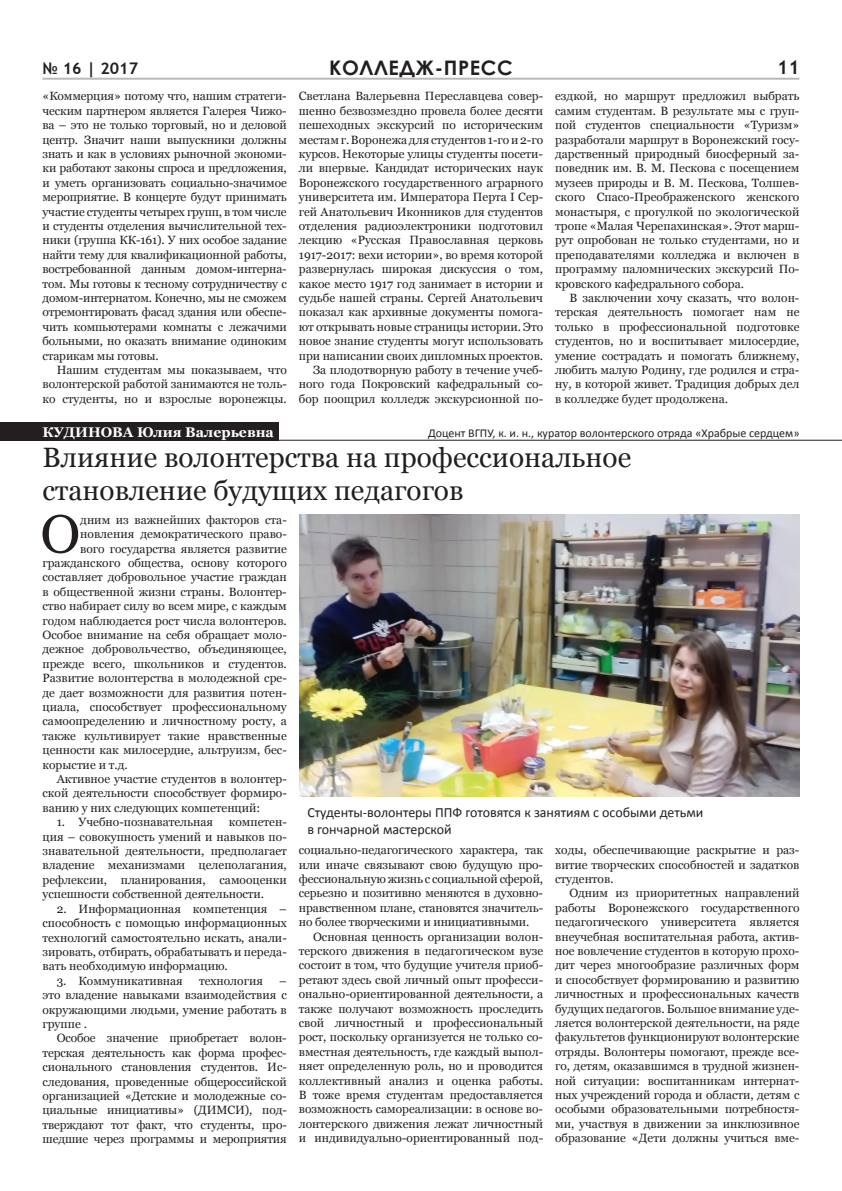
<style>
.page{position:relative;width:842px;height:1191px;background:#fff}
.page>*{position:absolute;margin:0;border:0;box-sizing:border-box;transform-origin:0 0}
.t1{font:53.6px "Georgia";color:#231f20}
.t2{font:28px/33.6px "Georgia";color:#231f20}
.t3{font:700 20px "Century Gothic";letter-spacing:.03em;color:#231f20}
.t4{font:700 19px "Trebuchet MS";color:#231f20}
.t5{font:700 16px "Trebuchet MS";color:#231f20}
.t6{font:14px/16.8px "Calibri";color:#231f20}
.t7{font:700 14px "Georgia";color:#fff}
.t8{font:12px/14.4px "Georgia";color:#231f20;text-align:justify}
.t9{font:12px "Calibri";color:#231f20}
</style>
<div class="page">
<hr style="left:43px;top:78px;width:756px;height:2px;background:#b8b9bc">
<div style="left:0;top:422px;width:279px;height:19px;background:#231f20"></div>
<img style="left:299px;top:514px;width:500px;height:282px">
<hr style="left:241px;top:440px;width:601px;height:1px;background:#231f20">
<h3 class="t5" style="left:43px;top:58px;width:97px">№ 16 | 2017</h3>
<h3 class="t3" style="left:329px;top:52px;width:185px">КОЛЛЕДЖ-ПРЕСС</h3>
<h3 class="t4" style="left:777px;top:56px;width:24px">11</h3>
<p class="t8" style="left:43px;top:89px;width:246px">«Коммерция» потому что, нашим стратеги&shy;ческим партнером является Галерея Чижо&shy;ва – это не только торговый, но и деловой центр. Значит наши выпускники должны знать и как в условиях рыночной экономи&shy;ки работают законы спроса и предложения, и уметь организовать социально-значимое мероприятие. В концерте будут принимать участие студенты четырех групп, в том числе и студенты отделения вычислительной тех&shy;ники (группа КК-161). У них особое задание найти тему для квалификационной работы, востребованной данным домом-интерна&shy;том. Мы готовы к тесному сотрудничеству с домом-интернатом. Конечно, мы не сможем отремонтировать фасад здания или обеспе&shy;чить компьютерами комнаты с лежачими больными, но оказать внимание одиноким старикам мы готовы.</p>
<p class="t8" style="left:43px;top:363px;width:246px;text-indent:14px">Нашим студентам мы показываем, что волонтерской работой занимаются не толь&shy;ко студенты, но и взрослые воронежцы.</p>
<p class="t7" style="left:43px;top:424px;width:233px">КУДИНОВА Юлия Валерьевна</p>
<p class="t8" style="left:299px;top:89px;width:246px;text-align:right">Светлана Валерьевна Переславцева совер&shy;шенно безвозмездно провела более десяти пешеходных экскурсий по историческим местам г. Воронежа для студентов 1-го и 2-го курсов. Некоторые улицы студенты посети&shy;ли впервые. Кандидат исторических наук Воронежского государственного аграрного университета им. Императора Перта I Сер&shy;гей Анатольевич Иконников для студентов отделения радиоэлектроники подготовил лекцию «Русская Православная церковь 1917-2017: вехи истории», во время которой развернулась широкая дискуссия о том, какое место 1917 год занимает в истории и судьбе нашей страны. Сергей Анатольевич показал как архивные документы помога&shy;ют открывать новые страницы истории. Это новое знание студенты могут использовать при написании своих дипломных проектов.<br>За плодотворную работу в течение учеб&shy;ного года Покровский кафедральный со&shy;бор поощрил колледж экскурсионной по-</p>
<p class="t8" style="left:555px;top:89px;width:246px">ездкой, но маршрут предложил выбрать самим студентам. В результате мы с груп&shy;пой студентов специальности «Туризм» разработали маршрут в Воронежский госу&shy;дарственный природный биосферный за&shy;поведник им. В. М. Пескова с посещением музеев природы и В. М. Пескова, Толшев&shy;ского Спасо-Преображенского женского монастыря, с прогулкой по экологической тропе «Малая Черепахинская». Этот марш&shy;рут опробован не только студентами, но и преподавателями колледжа и включен в программу паломнических экскурсий По&shy;кровского кафедрального собора.</p>
<p class="t8" style="left:555px;top:291px;width:246px;text-indent:14px">В заключении хочу сказать, что волон&shy;терская деятельность помогает нам не только в профессиональной подготовке студентов, но и воспитывает милосердие, умение сострадать и помогать ближнему, любить малую Родину, где родился и стра&shy;ну, в которой живет. Традиция добрых дел в колледже будет продолжена.</p>
<p class="t9" style="left:428px;top:425px;width:373px">Доцент ВГПУ, к. и. н., куратор волонтерского отряда «Храбрые сердцем»</p>
<h2 class="t2" style="left:43px;top:440px;width:590px">Влияние волонтерства на профессиональное становление будущих педагогов</h2>
<h1 class="t1" style="left:40px;top:503px;width:41px">О</h1>
<p class="t8" style="left:80px;top:512px;width:208px">дним из важнейших факторов ста-</p>
<p class="t8" style="left:80px;top:527px;width:208px">новления демократического право-</p>
<p class="t8" style="left:80px;top:541px;width:208px">вого государства является развитие</p>
<p class="t8" style="left:43px;top:555px;width:246px">гражданского общества, основу которого</p>
<p class="t8" style="left:43px;top:570px;width:246px">составляет добровольное участие граждан</p>
<p class="t8" style="left:43px;top:584px;width:246px">в общественной жизни страны. Волонтер-</p>
<p class="t8" style="left:43px;top:599px;width:246px">ство набирает силу во всем мире, с каждым</p>
<p class="t8" style="left:43px;top:613px;width:246px">годом наблюдается рост числа волонтеров.</p>
<p class="t8" style="left:43px;top:627px;width:246px">Особое внимание на себя обращает моло-</p>
<p class="t8" style="left:43px;top:642px;width:246px">дежное добровольчество, объединяющее,</p>
<p class="t8" style="left:43px;top:656px;width:246px">прежде всего, школьников и студентов.</p>
<p class="t8" style="left:43px;top:671px;width:246px">Развитие волонтерства в молодежной сре-</p>
<p class="t8" style="left:43px;top:685px;width:246px">де дает возможности для развития потен-</p>
<p class="t8" style="left:43px;top:699px;width:246px">циала, способствует профессиональному</p>
<p class="t8" style="left:43px;top:714px;width:246px">самоопределению и личностному росту, а</p>
<p class="t8" style="left:43px;top:728px;width:246px">также культивирует такие нравственные</p>
<p class="t8" style="left:43px;top:743px;width:246px">ценности как милосердие, альтруизм, бес-</p>
<p class="t8" style="left:43px;top:757px;width:87px">корыстие и т.д.</p>
<p class="t8" style="left:57px;top:771px;width:232px">Активное участие студентов в волонтер-</p>
<p class="t8" style="left:43px;top:786px;width:246px">ской деятельности способствует формиро-</p>
<p class="t8" style="left:43px;top:800px;width:219px">ванию у них следующих компетенций:</p>
<p class="t8" style="left:57px;top:815px;width:158px">1. Учебно-познавательная</p>
<p class="t8" style="left:43px;top:815px;width:246px;text-indent:186px">компетен&shy;ция – совокупность умений и навыков по&shy;знавательной деятельности, предполагает владение механизмами целеполагания, рефлексии, планирования, самооценки успешности собственной деятельности.</p>
<p class="t8" style="left:43px;top:901px;width:246px;text-indent:14px">2. Информационная компетенция – способность с помощью информационных технологий самостоятельно искать, анали&shy;зировать, отбирать, обрабатывать и переда&shy;вать необходимую информацию.</p>
<p class="t8" style="left:57px;top:973px;width:128px">3. Коммуникативная</p>
<p class="t8" style="left:199px;top:973px;width:65px">технология</p>
<p class="t8" style="left:43px;top:973px;width:246px;text-indent:237px">– это владение навыками взаимодействия с окружающими людьми, умение работать в группе .</p>
<p class="t8" style="left:43px;top:1031px;width:246px;text-indent:14px">Особое значение приобретает волон&shy;терская деятельность как форма профес&shy;сионального становления студентов. Ис&shy;следования, проведенные общероссийской организацией «Детские и молодежные со&shy;циальные инициативы» (ДИМСИ), под&shy;тверждают тот факт, что студенты, про&shy;шедшие через программы и мероприятия</p>
<p class="t6" style="left:307px;top:803px;width:398px">Студенты-волонтеры ППФ готовятся к занятиям с особыми детьми в гончарной мастерской</p>
<p class="t8" style="left:299px;top:842px;width:246px">социально-педагогического характера, так или иначе связывают свою будущую про&shy;фессиональную жизнь с социальной сферой, серьезно и позитивно меняются в духовно&shy;нравственном плане, становятся значитель&shy;но более творческими и инициативными.</p>
<p class="t8" style="left:299px;top:929px;width:246px;text-indent:14px">Основная ценность организации волон&shy;терского движения в педагогическом вузе состоит в том, что будущие учителя приоб&shy;ретают здесь свой личный опыт професси&shy;онально-ориентированной деятельности, а также получают возможность проследить свой личностный и профессиональный рост, поскольку организуется не только со&shy;вместная деятельность, где каждый выпол&shy;няет определенную роль, но и проводится коллективный анализ и оценка работы.<br>В тоже время студентам предоставляется возможность самореализации: в основе во&shy;лонтерского движения лежат личностный и индивидуально-ориентированный под-</p>
<p class="t8" style="left:555px;top:842px;width:246px">ходы, обеспечивающие раскрытие и раз&shy;витие творческих способностей и задатков студентов.</p>
<p class="t8" style="left:555px;top:886px;width:246px;text-indent:14px">Одним из приоритетных направлений работы Воронежского государственного педагогического университета является внеучебная воспитательная работа, актив&shy;ное вовлечение студентов в которую прохо&shy;дит через многообразие различных форм и способствует формированию и развитию личностных и профессиональных качеств будущих педагогов. Большое внимание уде&shy;ляется волонтерской деятельности, на ряде факультетов функционируют волонтерские отряды. Волонтеры помогают, прежде все&shy;го, детям, оказавшимся в трудной жизнен&shy;ной ситуации: воспитанникам интернат&shy;ных учреждений города и области, детям с особыми образовательными потребностя&shy;ми, участвуя в движении за инклюзивное образование «Дети должны учиться вме-</p>
</div>
